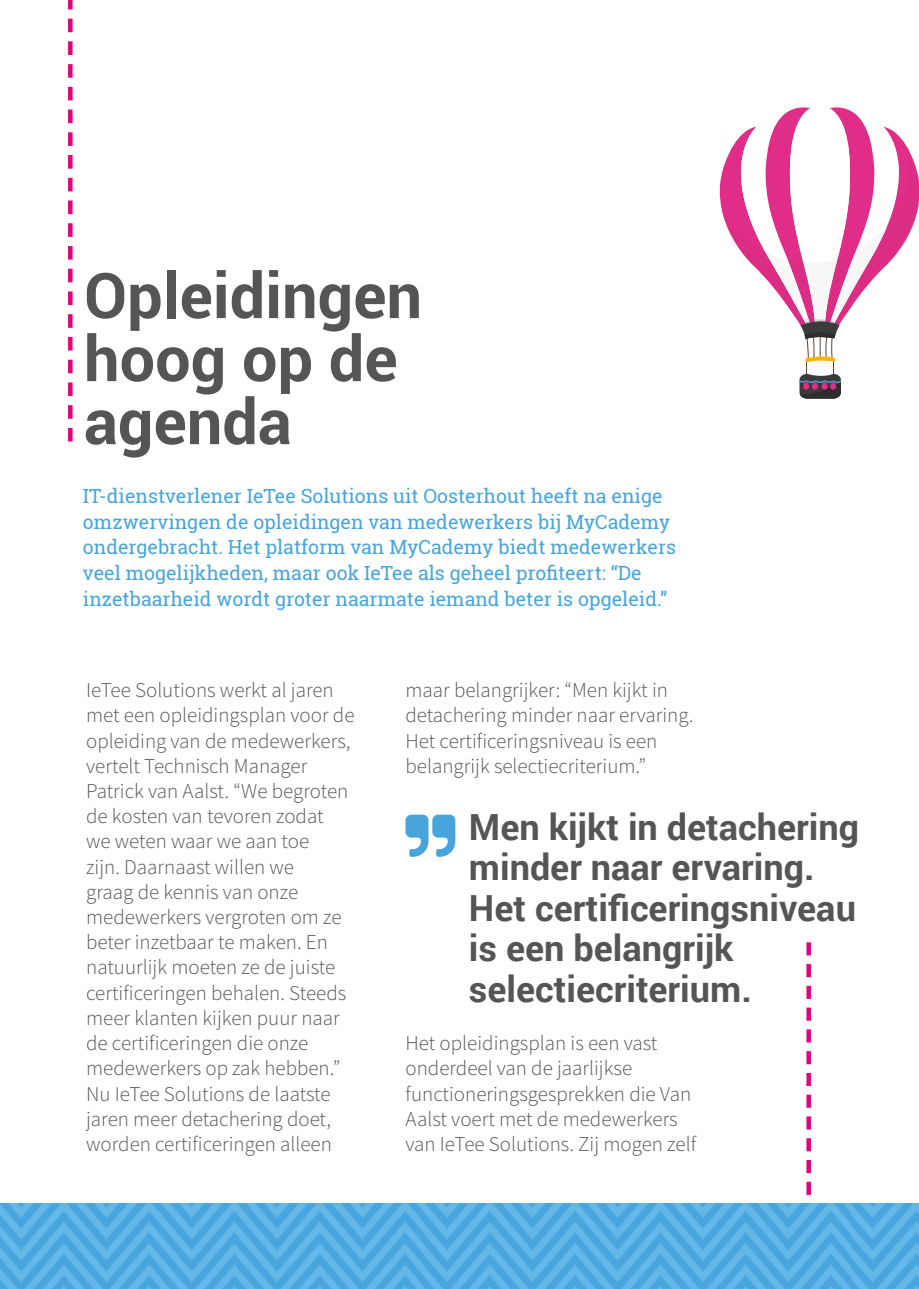
<style>
.page{position:relative;width:919px;height:1289px;background:#fff}
.page>*{position:absolute;margin:0;border:0;box-sizing:border-box;transform-origin:0 0}
.t1{font:700 63px/63px "Roboto";color:#555}
.t2{font:700 36px/40.5px "Roboto";color:#555}
.t3{font:300 21px/25.2px "Source Sans Pro";color:#555}
.t4{font:19.5px/25.5px "Roboto Slab";color:#47a5dc}
</style>
<div class="page">
<svg style="left:68px;top:0;width:5px;height:441px"></svg>
<svg style="left:806px;top:942px;width:4px;height:253px"></svg>
<img style="left:0;top:1203px;width:426px;height:85px">
<div style="left:426px;top:1203px;width:425px;height:85px;background:linear-gradient(to right,#56aee2,#56aee2)"></div>
<div style="left:851px;top:1203px;width:67px;height:85px;background:linear-gradient(to right,#56aee2,#56aee2)"></div>
<svg style="left:719px;top:107px;width:199px;height:291px"></svg>
<h1 class="t1" style="left:84px;top:269px;width:339px">Opleidingen hoog op de agenda</h1>
<p class="t4" style="left:83px;top:485px;width:594px">IT-dienstverlener IeTee Solutions uit Oosterhout heeft na enige omzwervingen de opleidingen van medewerkers bij MyCademy ondergebracht. Het platform van MyCademy biedt medewerkers veel mogelijkheden, maar ook IeTee als geheel profiteert: “De inzetbaarheid wordt groter naarmate iemand beter is opgeleid.”</p>
<p class="t3" style="left:86px;top:679px;width:270px">IeTee Solutions werkt al jaren met een opleidingsplan voor de opleiding van de medewerkers, vertelt Technisch Manager<br>Patrick van Aalst. “We begroten de kosten van tevoren zodat<br>we weten waar we aan toe<br>zijn. Daarnaast willen we<br>graag de kennis van onze medewerkers vergroten om ze beter inzetbaar te maken. En natuurlijk moeten ze de juiste certificeringen behalen. Steeds meer klanten kijken puur naar de certificeringen die onze medewerkers op zak hebben.”<br>Nu IeTee Solutions de laatste jaren meer detachering doet, worden certificeringen alleen</p>
<p class="t3" style="left:405px;top:679px;width:289px">maar belangrijker: “Men kijkt in detachering minder naar ervaring.<br>Het certificeringsniveau is een belangrijk selectiecriterium.”</p>
<h2 class="t2" style="left:469px;top:809px;width:391px">Men kijkt in detachering minder naar ervaring.<br>Het certificeringsniveau is een belangrijk selectiecriterium.</h2>
<p class="t3" style="left:405px;top:1031px;width:292px">Het opleidingsplan is een vast onderdeel van de jaarlijkse functioneringsgesprekken die Van<br>Aalst voert met de medewerkers van IeTee Solutions. Zij mogen zelf</p>
</div>
